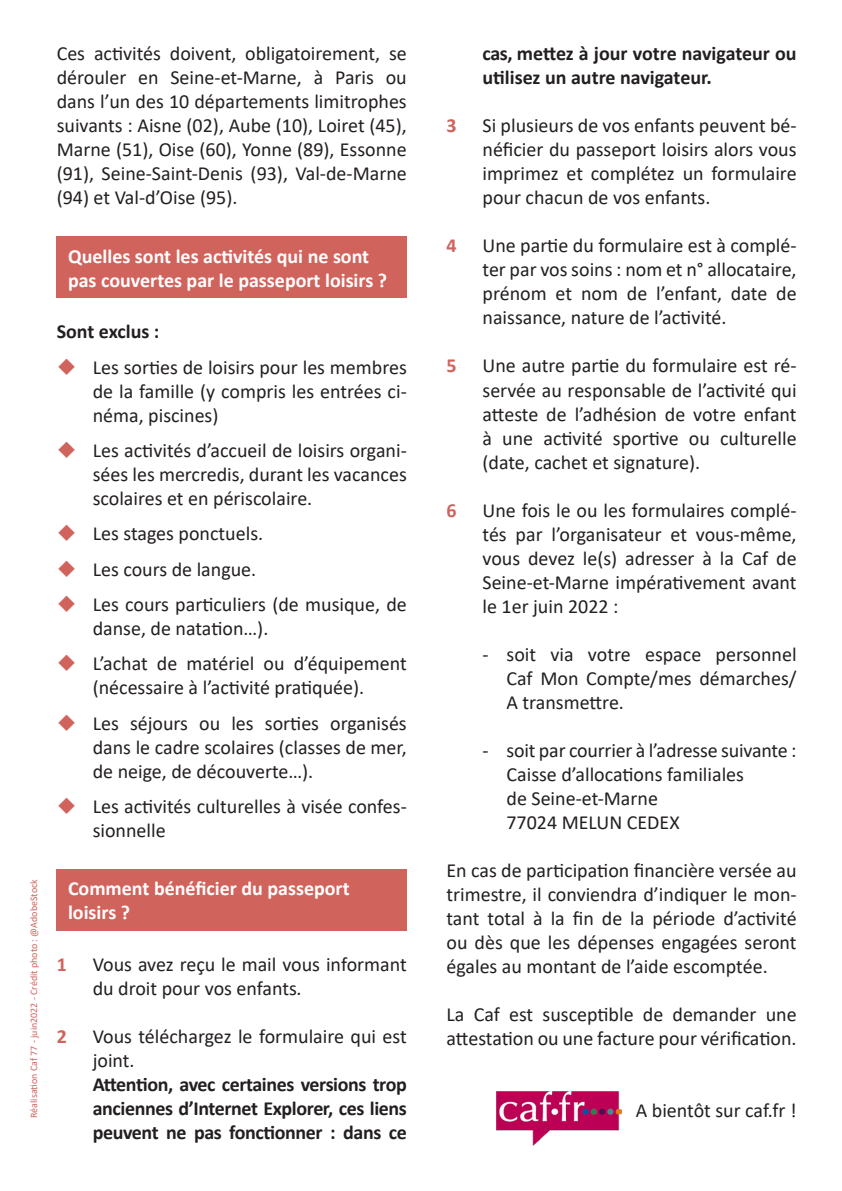
<style>
.page{position:relative;width:842px;height:1191px;background:#fff}
.page>*{position:absolute;margin:0;border:0;box-sizing:border-box;transform-origin:0 0}
.t1{font:20px/24px "Calibri";color:#231f20;text-align:justify}
.t2{font:700 20px/24px "Calibri";letter-spacing:-.015em;color:#231f20;text-align:justify}
.t3{font:700 20px/24px "Calibri";color:#fff}
.t4{font:700 20px "Calibri";color:#d1635d}
.t5{font:10px "Calibri";color:#d1635d}
.s1{color:#d1635d}
.s2{font-style:italic}
</style>
<div class="page">
<div style="left:57px;top:236px;width:350px;height:62px;background:#d1635d"></div>
<div style="left:57px;top:869px;width:350px;height:61px;background:#d1635d"></div>
<img style="left:497px;top:1091px;width:124px;height:54px">
<p class="t5" style="left:27px;top:1117px;width:240px;rotate:-90deg">Réalisation Caf 77 - juin2022 - Crédit photo : @AdobeStock</p>
<p class="t1" style="left:57px;top:41px;width:352px">Ces activités doivent, obligatoirement, se dérouler en Seine-et-Marne, à Paris ou dans l’un des 10 départements limitrophes suivants : Aisne (02), Aube (10), Loiret (45), Marne (51), Oise (60), Yonne (89), Essonne (91), Seine-Saint-Denis (93), Val-de-Marne (94) et Val-d’Oise (95).</p>
<p class="t3" style="left:68px;top:244px;width:321px">Quelles sont les activités qui ne sont pas couvertes par le passeport loisirs ?</p>
<p class="t2" style="left:57px;top:319px;width:104px">Sont exclus :</p>
<p class="t1" style="left:93px;top:354px;width:316px;text-indent:-36px"><span class="s1">◆</span> Les sorties de loisirs pour les membres de la famille (y compris les entrées ci&shy;néma, piscines)</p>
<p class="t1" style="left:93px;top:438px;width:316px;text-indent:-36px"><span class="s1">◆</span> Les activités d’accueil de loisirs organi&shy;sées les mercredis, durant les vacances scolaires et en périscolaire.</p>
<p class="t1" style="left:57px;top:521px;width:208px"><span class="s1">◆</span> Les stages ponctuels.</p>
<p class="t1" style="left:57px;top:556px;width:201px"><span class="s1">◆</span> Les cours de langue.</p>
<p class="t1" style="left:93px;top:592px;width:316px;text-indent:-36px"><span class="s1">◆</span> Les cours particuliers (de musique, de danse, de natation…).</p>
<p class="t1" style="left:57px;top:651px;width:352px;text-align:center"><span class="s1">◆</span> L’achat de matériel ou d’équipement (nécessaire à l’activité pratiquée).</p>
<p class="t1" style="left:93px;top:710px;width:316px;text-indent:-36px"><span class="s1">◆</span> Les séjours ou les sorties organisés dans le cadre scolaires (classes de mer, de neige, de découverte…).</p>
<p class="t1" style="left:93px;top:794px;width:316px;text-indent:-36px"><span class="s1">◆</span> Les activités culturelles à visée confes&shy;sionnelle</p>
<p class="t3" style="left:68px;top:876px;width:283px">Comment bénéficier du passeport</p>
<p class="t3" style="left:68px;top:900px;width:64px">loisirs ?</p>
<p class="t4" style="left:57px;top:950px;width:12px">1</p>
<p class="t1" style="left:93px;top:951px;width:316px">Vous avez reçu le mail vous informant du droit pour vos enfants<span class="s2">.</span></p>
<p class="t4" style="left:57px;top:1022px;width:12px">2</p>
<p class="t1" style="left:93px;top:1023px;width:316px">Vous téléchargez le formulaire qui est joint.</p>
<p class="t2" style="left:93px;top:1072px;width:316px">Attention, avec certaines versions trop anciennes d’Internet Explorer, ces liens peuvent ne pas fonctionner : dans ce</p>
<p class="t2" style="left:482px;top:41px;width:316px">cas, mettez à jour votre navigateur ou utilisez un autre navigateur.</p>
<p class="t4" style="left:446px;top:112px;width:12px">3</p>
<p class="t1" style="left:482px;top:113px;width:316px">Si plusieurs de vos enfants peuvent bé&shy;néficier du passeport loisirs alors vous imprimez et complétez un formulaire pour chacun de vos enfants.</p>
<p class="t4" style="left:446px;top:232px;width:12px">4</p>
<p class="t1" style="left:482px;top:233px;width:316px">Une partie du formulaire est à complé&shy;ter par vos soins : nom et n° allocataire, prénom et nom de l’enfant, date de naissance, nature de l’activité.</p>
<p class="t4" style="left:446px;top:352px;width:12px">5</p>
<p class="t1" style="left:482px;top:353px;width:316px">Une autre partie du formulaire est ré&shy;servée au responsable de l’activité qui atteste de l’adhésion de votre enfant à une activité sportive ou culturelle (date, cachet et signature).</p>
<p class="t4" style="left:446px;top:496px;width:12px">6</p>
<p class="t1" style="left:482px;top:497px;width:316px">Une fois le ou les formulaires complé&shy;tés par l’organisateur et vous-même, vous devez le(s) adresser à la Caf de Seine-et-Marne impérativement avant le 1er juin 2022 :</p>
<p class="t1" style="left:506px;top:641px;width:292px;text-indent:-24px">- soit via votre espace personnel Caf Mon Compte/mes démarches/ A transmettre.</p>
<p class="t1" style="left:482px;top:737px;width:316px">- soit par courrier à l’adresse suivante :</p>
<p class="t1" style="left:506px;top:761px;width:239px">Caisse d’allocations familiales</p>
<p class="t1" style="left:506px;top:785px;width:153px">de Seine-et-Marne</p>
<p class="t1" style="left:506px;top:809px;width:175px">77024 MELUN CEDEX</p>
<p class="t1" style="left:446px;top:857px;width:352px">En cas de participation financière versée au trimestre, il conviendra d’indiquer le mon&shy;tant total à la fin de la période d’activité ou dès que les dépenses engagées seront égales au montant de l’aide escomptée.</p>
<p class="t1" style="left:446px;top:1001px;width:352px">La Caf est susceptible de demander une attestation ou une facture pour vérification.</p>
<p class="t1" style="left:636px;top:1097px;width:162px">A bientôt sur caf.fr !</p>
</div>
